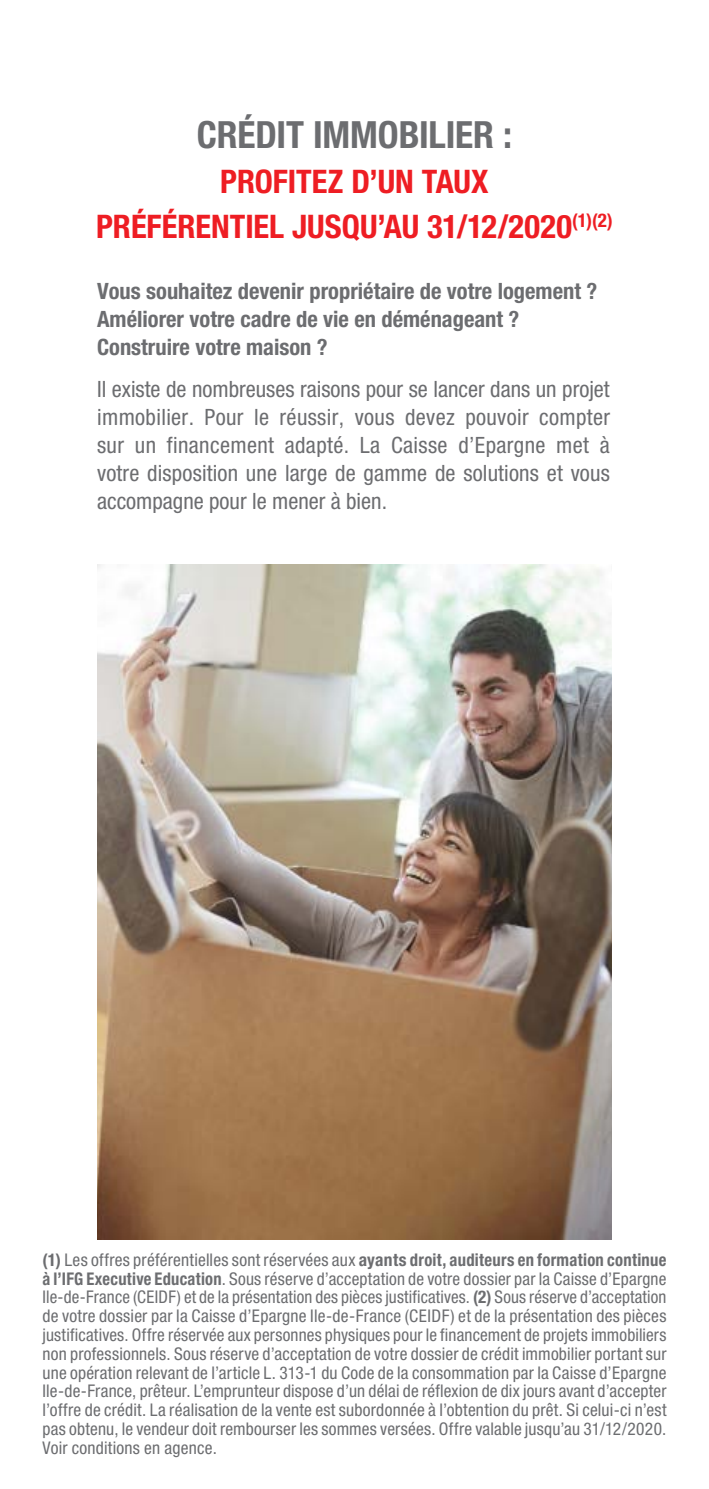
<style>
.page{position:relative;width:709px;height:1489px;background:#fff}
.page>*{position:absolute;margin:0;border:0;box-sizing:border-box;transform-origin:0 0}
.t1{font:700 condensed 37.5px "Helvetica Neue LT Pro";letter-spacing:-.005em;color:#6c6d70}
.t2{font:700 condensed 32.5px/45px "Helvetica Neue LT Pro";color:#ee1d23;text-align:center}
.t3{font:condensed 22.5px/28px "Helvetica Neue LT Pro";letter-spacing:.005em;color:#6c6d70;text-align:justify}
.t4{font:700 condensed 22.5px/28px "Helvetica Neue LT Pro";color:#6c6d70}
.t5{font:condensed 17.5px/18.8px "Helvetica Neue LT Pro";letter-spacing:.01em;color:#6c6d70;text-align:justify}
.s1{font-weight:700}
</style>
<div class="page">
<img style="left:97px;top:564px;width:515px;height:674px">
<p class="t1" style="left:197px;top:112px;width:317px">CRÉDIT IMMOBILIER :</p>
<p class="t2" style="left:96px;top:159px;width:518px">PROFITEZ D’UN TAUX<br>PRÉFÉRENTIEL JUSQU’AU 31/12/2020<sup>(1)(2)</sup></p>
<p class="t4" style="left:97px;top:277px;width:501px">Vous souhaitez devenir propriétaire de votre logement ?<br>Améliorer votre cadre de vie en déménageant ?<br>Construire votre maison ?</p>
<p class="t3" style="left:97px;top:375px;width:514px">Il existe de nombreuses raisons pour se lancer dans un projet immobilier. Pour le réussir, vous devez pouvoir compter sur un financement adapté. La Caisse d’Epargne met à votre disposition une large de gamme de solutions et vous accompagne pour le mener à bien.</p>
<p class="t5" style="left:43px;top:1250px;width:625px"><span class="s1">(1)</span> Les offres préférentielles sont réservées aux <span class="s1">ayants droit, auditeurs en formation continue à l’IFG Executive Education</span>. Sous réserve d’acceptation de votre dossier par la Caisse d’Epargne Ile-de-France (CEIDF) et de la présentation des pièces justificatives. <span class="s1">(2)</span> Sous réserve d’acceptation de votre dossier par la Caisse d’Epargne Ile-de-France (CEIDF) et de la présentation des pièces justificatives. Offre réservée aux personnes physiques pour le financement de projets immobiliers non professionnels. Sous réserve d’acceptation de votre dossier de crédit immobilier portant sur une opération relevant de l’article L. 313-1 du Code de la consommation par la Caisse d’Epargne Ile-de-France, prêteur. L’emprunteur dispose d’un délai de réflexion de dix jours avant d’accepter l’offre de crédit. La réalisation de la vente est subordonnée à l’obtention du prêt. Si celui-ci n’est pas obtenu, le vendeur doit rembourser les sommes versées. Offre valable jusqu’au 31/12/2020.<br>Voir conditions en agence.</p>
</div>
